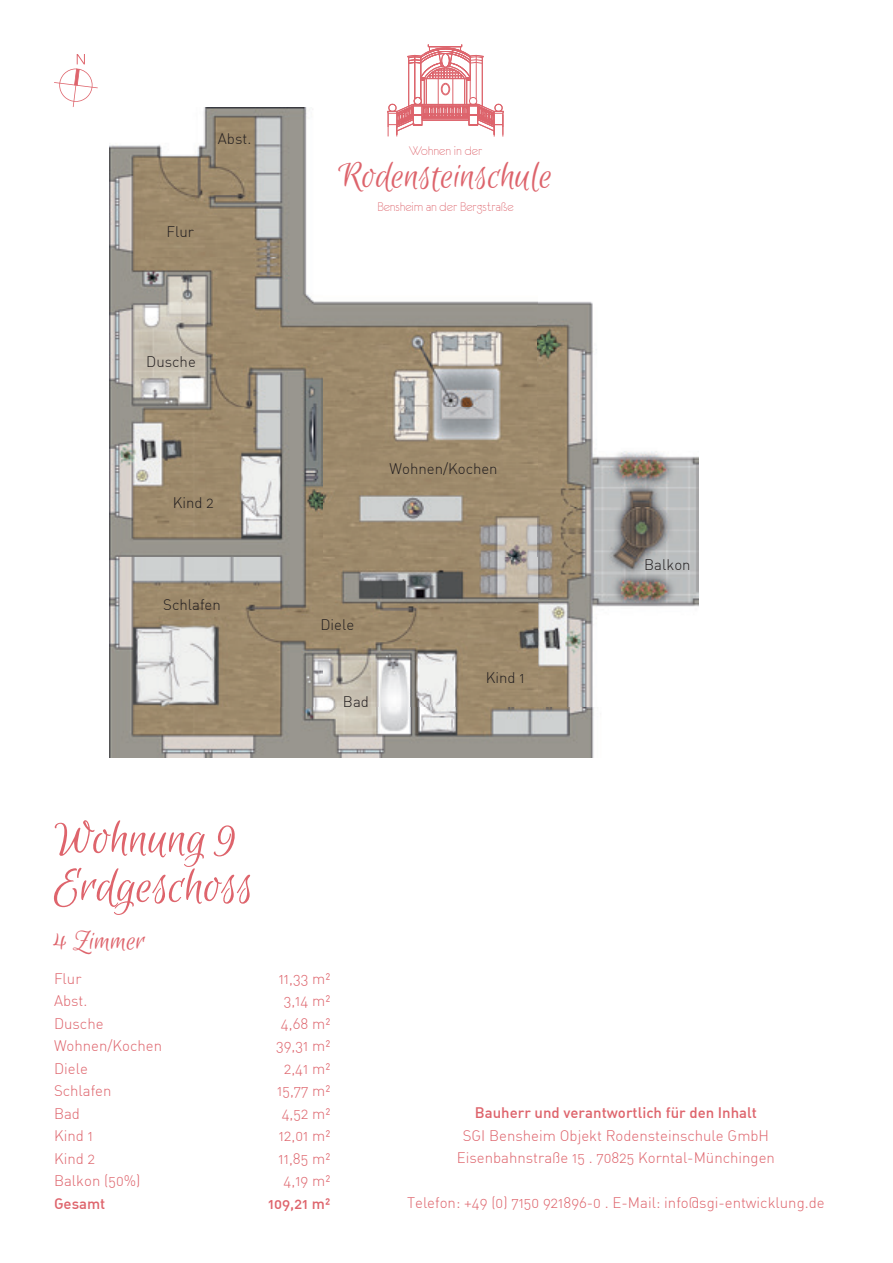
<style>
.page{position:relative;width:893px;height:1263px;background:#fff}
.page>*{position:absolute;margin:0;border:0;box-sizing:border-box;transform-origin:0 0}
.t1{font:52.5px/48px "Euphoria Script";color:#de646c}
.t2{font:40.95px "Euphoria Script";color:#dd646c}
.t3{font:30px "Euphoria Script";color:#de646c}
.t4{font:300 15px/22.5px "DIN Alternate";color:#de646c;text-align:center}
.t5{font:300 15px "DIN Alternate";color:#231f20}
.t6{font:500 15px "DIN Alternate";color:#de646c}
.t7{font:14.25px "Eurofurencelight";color:#dd646c}
</style>
<div class="page">
<img style="left:110px;top:108px;width:588px;height:649px">
<svg style="left:54px;top:54px;width:44px;height:53px"></svg>
<svg style="left:387px;top:45px;width:117px;height:92px"></svg>
<p class="t5" style="left:218px;top:129px;width:35px">Abst.</p>
<p class="t5" style="left:167px;top:222px;width:29px">Flur</p>
<p class="t7" style="left:409px;top:144px;width:75px">Wohnen in der</p>
<h2 class="t2" style="left:339px;top:153px;width:215px">Rodensteinschule</h2>
<p class="t7" style="left:377px;top:199px;width:138px">Bensheim an der Bergstraße</p>
<p class="t5" style="left:146px;top:352px;width:51px">Dusche</p>
<p class="t5" style="left:173px;top:494px;width:43px">Kind 2</p>
<p class="t5" style="left:163px;top:595px;width:59px">Schlafen</p>
<p class="t5" style="left:389px;top:459px;width:110px">Wohnen/Kochen</p>
<p class="t5" style="left:320px;top:616px;width:35px">Diele</p>
<p class="t5" style="left:343px;top:693px;width:28px">Bad</p>
<p class="t5" style="left:486px;top:668px;width:40px">Kind 1</p>
<p class="t5" style="left:644px;top:556px;width:48px">Balkon</p>
<h1 class="t1" style="left:54px;top:817px;width:201px">Wohnung 9<br>Erdgeschoss</h1>
<h3 class="t3" style="left:54px;top:924px;width:93px">4 Zimmer</h3>
<p class="t4" style="left:54px;top:967px;width:110px;text-align:left">Flur<br>Abst.<br>Dusche<br>Wohnen/Kochen<br>Diele<br>Schlafen<br>Bad<br>Kind 1<br>Kind 2<br>Balkon (50%)</p>
<p class="t6" style="left:54px;top:1194px;width:53px">Gesamt</p>
<p class="t4" style="left:276px;top:967px;width:56px">11,33 m²<br>3,14 m²<br>4,68 m²<br>39,31 m²<br>2,41 m²<br>15,77 m²<br>4,52 m²<br>12,01 m²<br>11,85 m²<br>4,19 m²</p>
<p class="t6" style="left:268px;top:1194px;width:64px">109,21 m²</p>
<p class="t6" style="left:475px;top:1103px;width:284px">Bauherr und verantwortlich für den Inhalt</p>
<p class="t4" style="left:457px;top:1124px;width:319px">SGI Bensheim Objekt Rodensteinschule GmbH<br>Eisenbahnstraße 15 . 70825 Korntal-Münchingen</p>
<p class="t4" style="left:407px;top:1191px;width:419px">Telefon: +49 (0) 7150 921896-0 . E-Mail: info@sgi-entwicklung.de</p>
</div>
